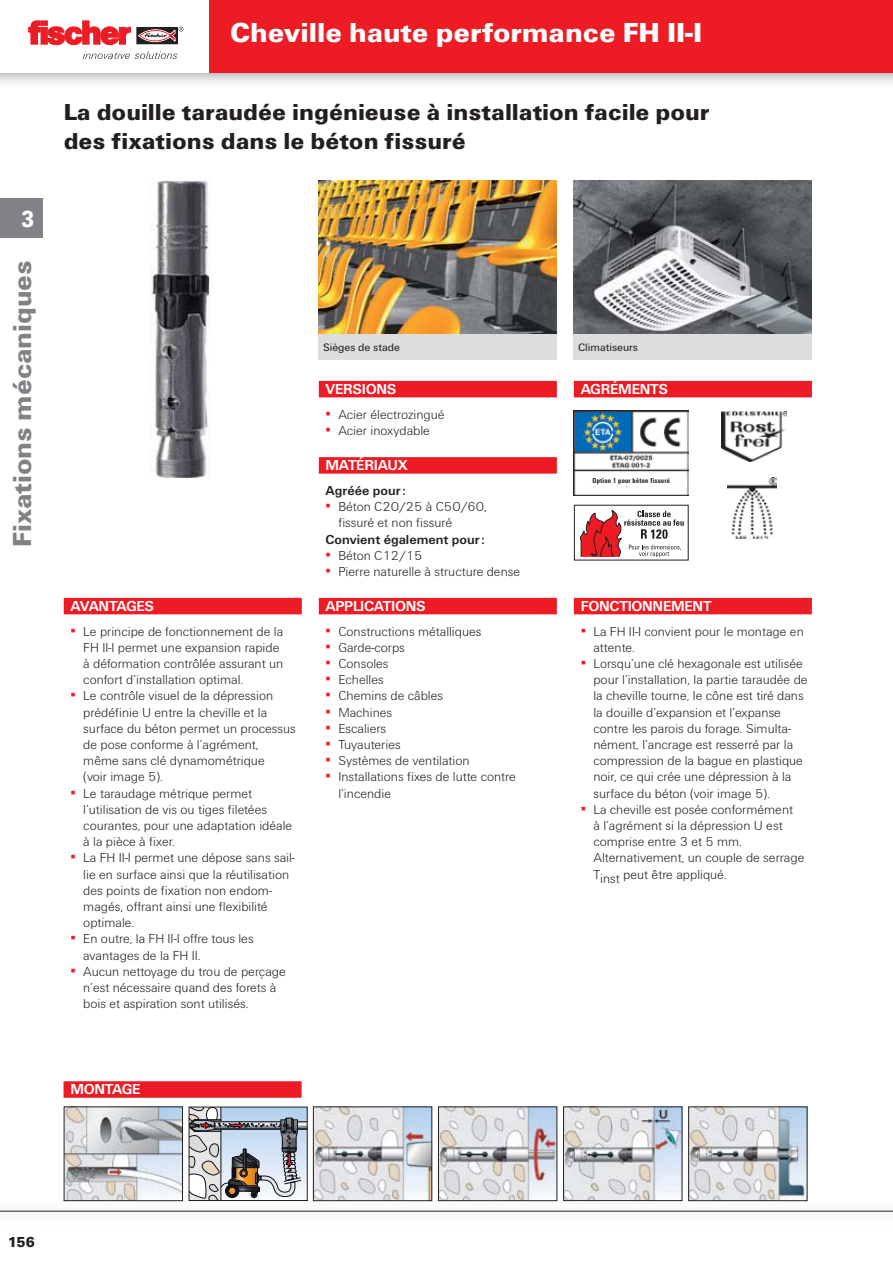
<style>
.page{position:relative;width:893px;height:1263px;background:#fff}
.page>*{position:absolute;margin:0;border:0;box-sizing:border-box;transform-origin:0 0}
.t1{font:900 28.5px "Fi We";color:#fff}
.t2{font:900 27px "Fi We";color:#808285}
.t3{font:900 24px/28.8px "Fi We";color:#231f20}
.t4{font:900 24px "Fi We";color:#fff;scale:.88 1}
.t5{font:700 15px "Fi We";letter-spacing:-.02em;color:#fff}
.t6{font:900 15px "Fi We";color:#231f20}
.t7{font:300 13.5px/16.2px "Fi We";color:#231f20}
.t8{font:700 13.5px "Fi We";color:#231f20}
.t9{font:11.25px "Fi We";color:#231f20}
.t10{font:700 condensed 7.5px "Fi We";letter-spacing:.03em;color:#231f20}
.s1{font-weight:400;color:#ed1c24}
</style>
<div class="page">
<div style="left:0;top:0;width:893px;height:73px;background:#ed1c24"></div>
<hr style="left:0;top:1211px;width:893px;height:1px;background:#231f20">
<div style="left:0;top:199px;width:43px;height:39px;background:#808285"></div>
<div style="left:0;top:0;width:208px;height:73px;background:#fff"></div>
<svg style="left:138px;top:29px;width:1px;height:13px"></svg>
<div style="left:136px;top:27px;width:41px;height:17px;border:1px solid #231f20"></div>
<svg style="left:29px;top:21px;width:102px;height:24px"></svg>
<svg style="left:139px;top:27px;width:44px;height:15px"></svg>
<svg style="left:83px;top:51px;width:94px;height:8px"></svg>
<div style="left:319px;top:333px;width:238px;height:27px;background:#dcddde"></div>
<div style="left:574px;top:333px;width:238px;height:27px;background:#dcddde"></div>
<img style="left:721px;top:412px;width:65px;height:49px">
<div style="left:319px;top:381px;width:238px;height:16px;background:#ed1c24"></div>
<div style="left:64px;top:598px;width:238px;height:16px;background:#ed1c24"></div>
<div style="left:319px;top:598px;width:238px;height:16px;background:#ed1c24"></div>
<div style="left:574px;top:598px;width:238px;height:16px;background:#ed1c24"></div>
<div style="left:319px;top:457px;width:238px;height:17px;background:#ed1c24"></div>
<div style="left:574px;top:381px;width:238px;height:16px;background:#ed1c24"></div>
<div style="left:64px;top:1081px;width:238px;height:17px;background:#ed1c24"></div>
<img style="left:319px;top:180px;width:238px;height:153px">
<img style="left:574px;top:180px;width:238px;height:153px">
<img style="left:151px;top:180px;width:59px;height:298px">
<img style="left:728px;top:477px;width:49px;height:62px">
<img style="left:315px;top:1109px;width:115px;height:90px">
<div style="left:313px;top:1107px;width:119px;height:94px;border:1px solid #231f20"></div>
<img style="left:440px;top:1109px;width:115px;height:90px">
<div style="left:438px;top:1107px;width:119px;height:94px;border:1px solid #231f20"></div>
<img style="left:565px;top:1109px;width:115px;height:90px">
<div style="left:563px;top:1107px;width:119px;height:94px;border:1px solid #231f20"></div>
<svg style="left:191px;top:1109px;width:114px;height:90px;background:#a9adb4"></svg>
<div style="left:189px;top:1107px;width:118px;height:94px;border:1px solid #231f20"></div>
<img style="left:690px;top:1109px;width:115px;height:90px">
<div style="left:688px;top:1107px;width:119px;height:94px;border:1px solid #231f20"></div>
<img style="left:66px;top:1109px;width:115px;height:90px">
<div style="left:64px;top:1107px;width:119px;height:94px;border:1px solid #231f20"></div>
<svg style="left:579px;top:509px;width:105px;height:52px"></svg>
<img style="left:574px;top:410px;width:115px;height:85px">
<div style="left:576px;top:478px;width:110px;height:8px;background:#fff"></div>
<h3 class="t4" style="left:21px;top:210px;width:16px">3</h3>
<h2 class="t2" style="left:12px;top:547px;width:288px;rotate:-90deg">Fixations mécaniques</h2>
<h1 class="t1" style="left:230px;top:21px;width:473px">Cheville haute performance FH II-I</h1>
<h3 class="t3" style="left:64px;top:99px;width:647px">La douille taraudée ingénieuse à installation facile pour des fixations dans le béton fissuré</h3>
<p class="t9" style="left:323px;top:343px;width:78px">Sièges de stade</p>
<p class="t9" style="left:578px;top:343px;width:61px">Climatiseurs</p>
<p class="t5" style="left:71px;top:597px;width:85px">AVANTAGES</p>
<p class="t7" style="left:83px;top:624px;width:201px;text-indent:-13px"><span class="s1">▪</span> Le principe de fonctionnement de la FH II-I permet une expansion rapide à déformation contrôlée assurant un confort d’installation optimal.</p>
<p class="t7" style="left:83px;top:689px;width:214px;text-indent:-13px"><span class="s1">▪</span> Le contrôle visuel de la dépression prédéfinie U entre la cheville et la surface du béton permet un processus de pose conforme à l’agrément, même sans clé dynamométrique<br>(voir image 5).</p>
<p class="t7" style="left:83px;top:786px;width:210px;text-indent:-13px"><span class="s1">▪</span> Le taraudage métrique permet l’utilisation de vis ou tiges filetées courantes, pour une adaptation idéale à la pièce à fixer.</p>
<p class="t7" style="left:83px;top:851px;width:213px;text-indent:-13px"><span class="s1">▪</span> La FH II-I permet une dépose sans sail&shy;lie en surface ainsi que la réutilisation des points de fixation non endom&shy;magés, offrant ainsi une flexibilité optimale.</p>
<p class="t7" style="left:83px;top:932px;width:172px;text-indent:-13px"><span class="s1">▪</span> En outre, la FH II-I offre tous les avantages de la FH II.</p>
<p class="t7" style="left:83px;top:964px;width:204px;text-indent:-13px"><span class="s1">▪</span> Aucun nettoyage du trou de perçage n’est nécessaire quand des forets à bois et aspiration sont utilisés.</p>
<p class="t5" style="left:326px;top:380px;width:72px">VERSIONS</p>
<p class="t7" style="left:326px;top:407px;width:121px"><span class="s1">▪</span> Acier électrozingué</p>
<p class="t7" style="left:326px;top:424px;width:106px"><span class="s1">▪</span> Acier inoxydable</p>
<p class="t5" style="left:326px;top:456px;width:84px">MATÉRIAUX</p>
<p class="t8" style="left:326px;top:482px;width:82px">Agréée pour :</p>
<p class="t7" style="left:338px;top:500px;width:150px;text-indent:-13px"><span class="s1">▪</span> Béton C20/25 à C50/60, fissuré et non fissuré</p>
<p class="t8" style="left:326px;top:531px;width:161px">Convient également pour :</p>
<p class="t7" style="left:326px;top:548px;width:98px"><span class="s1">▪</span> Béton C12/15</p>
<p class="t7" style="left:326px;top:565px;width:196px"><span class="s1">▪</span> Pierre naturelle à structure dense</p>
<p class="t5" style="left:326px;top:597px;width:102px">APPLICATIONS</p>
<p class="t7" style="left:326px;top:624px;width:157px"><span class="s1">▪</span> Constructions métalliques</p>
<p class="t7" style="left:326px;top:640px;width:81px"><span class="s1">▪</span> Garde-corps</p>
<p class="t7" style="left:326px;top:657px;width:65px"><span class="s1">▪</span> Consoles</p>
<p class="t7" style="left:326px;top:673px;width:60px"><span class="s1">▪</span> Echelles</p>
<p class="t7" style="left:326px;top:689px;width:119px"><span class="s1">▪</span> Chemins de câbles</p>
<p class="t7" style="left:326px;top:705px;width:68px"><span class="s1">▪</span> Machines</p>
<p class="t7" style="left:326px;top:721px;width:62px"><span class="s1">▪</span> Escaliers</p>
<p class="t7" style="left:326px;top:738px;width:77px"><span class="s1">▪</span> Tuyauteries</p>
<p class="t7" style="left:326px;top:754px;width:146px"><span class="s1">▪</span> Systèmes de ventilation</p>
<p class="t7" style="left:338px;top:770px;width:179px;text-indent:-13px"><span class="s1">▪</span> Installations fixes de lutte contre l’incendie</p>
<p class="t5" style="left:581px;top:380px;width:89px">AGRÉMENTS</p>
<p class="t10" style="left:592px;top:478px;width:79px">Option 1 pour béton fissuré</p>
<p class="t5" style="left:581px;top:597px;width:132px">FONCTIONNEMENT</p>
<p class="t7" style="left:593px;top:624px;width:212px;text-indent:-13px"><span class="s1">▪</span> La FH II-I convient pour le montage en attente.</p>
<p class="t7" style="left:593px;top:657px;width:216px;text-indent:-13px"><span class="s1">▪</span> Lorsqu’une clé hexagonale est utilisée pour l’installation, la partie taraudée de la cheville tourne, le cône est tiré dans la douille d’expansion et l’expanse contre les parois du forage. Simulta&shy;nément, l’ancrage est resserré par la compression de la bague en plastique noir, ce qui crée une dépression à la surface du béton (voir image 5).</p>
<p class="t7" style="left:593px;top:802px;width:212px;text-indent:-13px"><span class="s1">▪</span> La cheville est posée conformément<br>à l’agrément si la dépression U est comprise entre 3 et 5 mm.<br>Alternativement, un couple de serrage<br>Tinst peut être appliqué.</p>
<p class="t5" style="left:70px;top:1080px;width:72px">MONTAGE</p>
<p class="t6" style="left:7px;top:1236px;width:29px">156</p>
</div>
